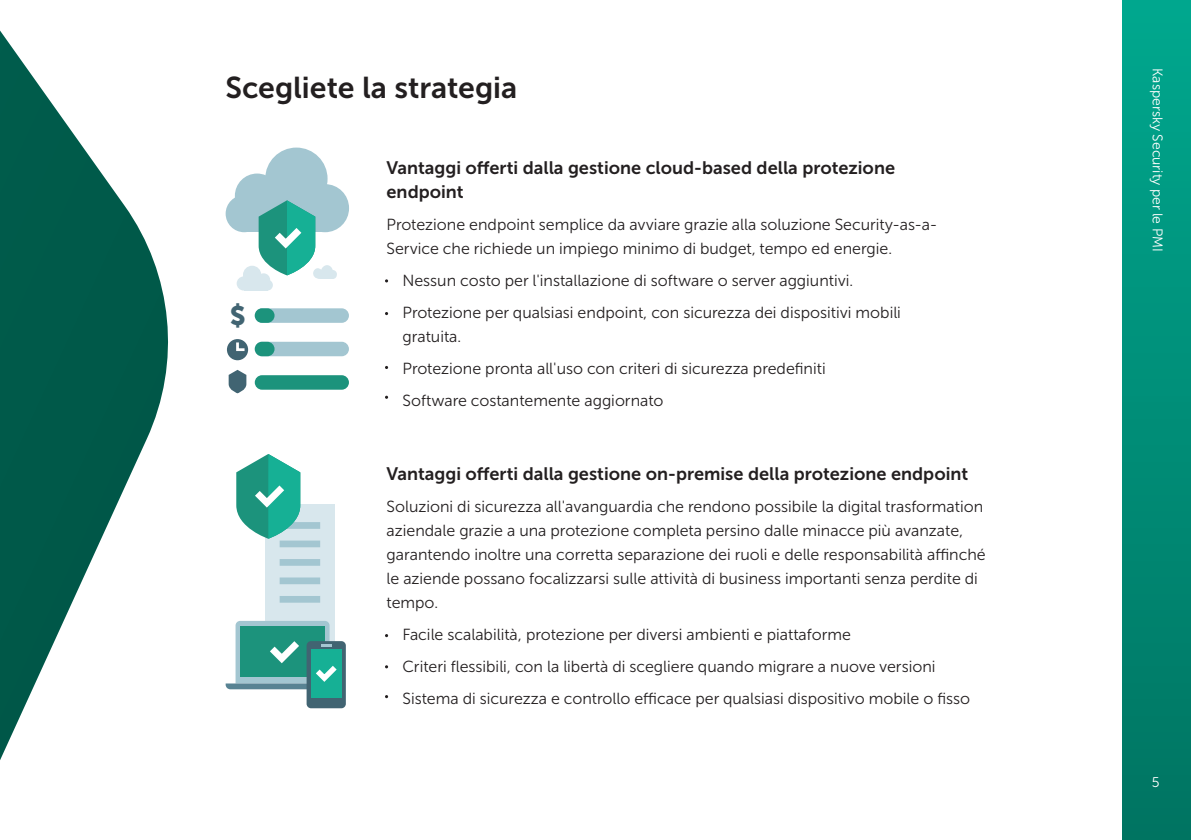
<style>
.page{position:relative;width:1191px;height:840px;background:#fff}
.page>*{position:absolute;margin:0;border:0;box-sizing:border-box;transform-origin:0 0}
.t1{font:30px "Museo Sans Cyrl 700";color:#231f20}
.t2{font:26.6px "Museo Sans Cyrl 900";color:#416472}
.t3{font:18px/24px "Museo Sans Cyrl 700";color:#231f20}
.t4{font:16px/24px "Museo Sans Cyrl 300";color:#231f20}
.t5{font:14px "Museo Sans Cyrl 300";color:#fff}
</style>
<div class="page">
<svg style="left:0;top:30px;width:168px;height:729px"></svg>
<div style="left:1123px;top:0;width:68px;height:839px;background:linear-gradient(to bottom,#00a78e,#007461)"></div>
<div style="left:265px;top:503px;width:69px;height:171px;background:#d8e7ed"></div>
<div style="left:306px;top:640px;width:40px;height:67px;background:#416472;border-radius:4px"></div>
<div style="left:311px;top:649px;width:30px;height:48px;background:#16b095"></div>
<div style="left:280px;top:522px;width:40px;height:6px;background:#a3c6d1"></div>
<div style="left:280px;top:540px;width:40px;height:7px;background:#a3c6d1"></div>
<div style="left:280px;top:558px;width:40px;height:7px;background:#a3c6d1"></div>
<div style="left:280px;top:577px;width:40px;height:7px;background:#a3c6d1"></div>
<div style="left:280px;top:595px;width:40px;height:7px;background:#a3c6d1"></div>
<svg style="left:236px;top:454px;width:64px;height:84px"></svg>
<svg style="left:226px;top:620px;width:116px;height:69px"></svg>
<div style="left:265px;top:147px;width:62px;height:63px;background:#a3c6d1;border-radius:50%"></div>
<div style="left:235px;top:173px;width:44px;height:45px;background:#a3c6d1;border-radius:50%"></div>
<div style="left:226px;top:195px;width:37px;height:37px;background:#a3c6d1;border-radius:50%"></div>
<div style="left:301px;top:184px;width:48px;height:48px;background:#a3c6d1;border-radius:50%"></div>
<div style="left:244px;top:200px;width:81px;height:32px;background:#a3c6d1"></div>
<div style="left:243px;top:265px;width:18px;height:19px;background:#d8e7ed;border-radius:50%"></div>
<div style="left:257px;top:273px;width:13px;height:13px;background:#d8e7ed;border-radius:50%"></div>
<div style="left:262px;top:279px;width:11px;height:11px;background:#d8e7ed;border-radius:50%"></div>
<div style="left:237px;top:276px;width:14px;height:14px;background:#d8e7ed;border-radius:50%"></div>
<div style="left:244px;top:281px;width:23px;height:9px;background:#d8e7ed"></div>
<svg style="left:259px;top:200px;width:78px;height:79px"></svg>
<div style="left:255px;top:308px;width:94px;height:14px;background:#a3c6d1;border-radius:7px"></div>
<div style="left:255px;top:308px;width:19px;height:14px;background:#1c937c;border-radius:7px"></div>
<div style="left:255px;top:341px;width:94px;height:15px;background:#a3c6d1;border-radius:7px"></div>
<div style="left:255px;top:341px;width:19px;height:15px;background:#1c937c;border-radius:7px"></div>
<div style="left:255px;top:375px;width:94px;height:14px;background:#1c937c;border-radius:7px"></div>
<div style="left:227px;top:339px;width:21px;height:21px;background:#416472;border-radius:50%"></div>
<svg style="left:235px;top:339px;width:12px;height:12px"></svg>
<svg style="left:229px;top:369px;width:17px;height:24px"></svg>
<h1 class="t1" style="left:225px;top:71px;width:293px">Scegliete la strategia</h1>
<h2 class="t2" style="left:230px;top:301px;width:18px">$</h2>
<p class="t3" style="left:386px;top:155px;width:510px">Vantaggi offerti dalla gestione cloud-based della protezione endpoint</p>
<p class="t4" style="left:386px;top:212px;width:552px">Protezione endpoint semplice da avviare grazie alla soluzione Security-as-a-<br>Service che richiede un impiego minimo di budget, tempo ed energie.</p>
<p class="t4" style="left:402px;top:264px;width:500px;line-height:32px">Nessun costo per l'installazione di software o server aggiuntivi.<br>Protezione per qualsiasi endpoint, con sicurezza dei dispositivi mobili</p>
<p class="t4" style="left:402px;top:320px;width:425px;line-height:32px">gratuita.<br>Protezione pronta all'uso con criteri di sicurezza predefiniti<br>Software costantemente aggiornato</p>
<p class="t3" style="left:386px;top:461px;width:583px">Vantaggi offerti dalla gestione on-premise della protezione endpoint</p>
<p class="t4" style="left:386px;top:494px;width:601px">Soluzioni di sicurezza all'avanguardia che rendono possibile la digital trasformation aziendale grazie a una protezione completa persino dalle minacce più avanzate, garantendo inoltre una corretta separazione dei ruoli e delle responsabilità affinché le aziende possano focalizzarsi sulle attività di business importanti senza perdite di tempo.</p>
<p class="t4" style="left:402px;top:618px;width:569px;line-height:32px">Facile scalabilità, protezione per diversi ambienti e piattaforme<br>Criteri flessibili, con la libertà di scegliere quando migrare a nuove versioni<br>Sistema di sicurezza e controllo efficace per qualsiasi dispositivo mobile o fisso</p>
<p class="t5" style="left:1165px;top:68px;width:185px;rotate:90deg">Kaspersky Security per le PMI</p>
<p class="t5" style="left:1151px;top:774px;width:9px">5</p>
</div>
